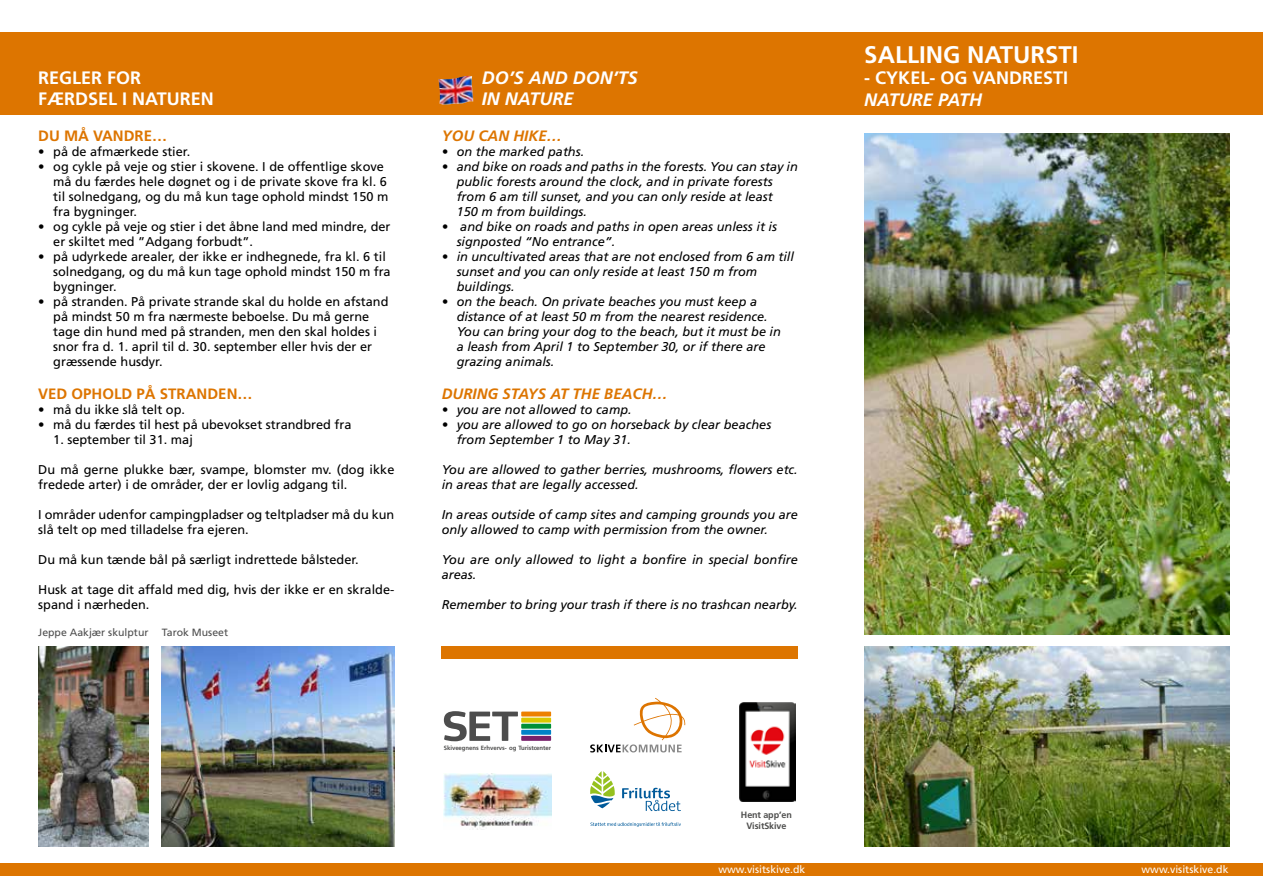
<style>
.page{position:relative;width:1263px;height:893px;background:#fff}
.page>*{position:absolute;margin:0;border:0;box-sizing:border-box;transform-origin:0 0}
.t1{font:700 24px "Frutiger";color:#fff}
.t2{font:700 18px/21.6px "Frutiger";color:#fff}
.t3{font:italic 700 18px/21.6px "Frutiger";color:#fff}
.t4{font:italic 700 15px "Frutiger";color:#dd7500}
.t5{font:700 15px "Frutiger";color:#dd7500}
.t6{font:12.75px/15px "Frutiger";color:#000}
.t7{font:italic 12.75px/15px "Frutiger";color:#000}
.t8{font:10.5px "Frutiger";color:#fff}
.t9{font:10.5px "Frutiger";color:#4d4d4d}
.t10{font:700 9.15px/10.9px "Frutiger";letter-spacing:-.01em;color:#4e4e4d;text-align:center}
.t11{font:700 6.15px "Frutiger";letter-spacing:-.01em;color:#4e4e4d}
</style>
<div class="page">
<img style="left:444px;top:773px;width:107px;height:56px">
<svg style="left:622px;top:788px;width:59px;height:23px"></svg>
<svg style="left:590px;top:771px;width:25px;height:37px"></svg>
<svg style="left:590px;top:822px;width:91px;height:5px"></svg>
<img style="left:739px;top:702px;width:57px;height:100px">
<svg style="left:590px;top:698px;width:95px;height:54px"></svg>
<div style="left:0;top:863px;width:1263px;height:13px;background:#dd7500"></div>
<div style="left:442px;top:646px;width:356px;height:13px;background:#dd7500"></div>
<div style="left:0;top:32px;width:1263px;height:83px;background:#dd7500"></div>
<svg style="left:444px;top:711px;width:74px;height:30px"></svg>
<div style="left:521px;top:711px;width:30px;height:5px;background:#ed8000"></div>
<div style="left:521px;top:718px;width:30px;height:5px;background:#dbc700"></div>
<div style="left:521px;top:724px;width:30px;height:5px;background:#008f38"></div>
<div style="left:521px;top:730px;width:30px;height:5px;background:#0082c7"></div>
<div style="left:521px;top:736px;width:30px;height:5px;background:#78216b"></div>
<img style="left:864px;top:134px;width:365px;height:501px">
<img style="left:38px;top:646px;width:110px;height:201px">
<img style="left:864px;top:646px;width:365px;height:201px">
<img style="left:162px;top:646px;width:232px;height:201px">
<img style="left:438px;top:76px;width:35px;height:29px">
<h2 class="t2" style="left:38px;top:67px;width:177px">REGLER FOR<br>FÆRDSEL I NATUREN</h2>
<p class="t5" style="left:38px;top:127px;width:130px">DU MÅ VANDRE…</p>
<p class="t6" style="left:38px;top:144px;width:154px">• på de afmærkede stier.</p>
<p class="t6" style="left:53px;top:159px;width:337px;text-indent:-15px">• og cykle på veje og stier i skovene. I de offentlige skove må du færdes hele døgnet og i de private skove fra kl. 6 til solnedgang, og du må kun tage ophold mindst 150 m fra bygninger.</p>
<p class="t6" style="left:53px;top:219px;width:339px;text-indent:-15px">• og cykle på veje og stier i det åbne land med mindre, der er skiltet med ”Adgang forbudt”.</p>
<p class="t6" style="left:53px;top:249px;width:339px;text-indent:-15px">• på udyrkede arealer, der ikke er indhegnede, fra kl. 6 til solnedgang, og du må kun tage ophold mindst 150 m fra bygninger.</p>
<p class="t6" style="left:53px;top:294px;width:337px;text-indent:-15px">• på stranden. På private strande skal du holde en afstand på mindst 50 m fra nærmeste beboelse. Du må gerne tage din hund med på stranden, men den skal holdes i snor fra d. 1. april til d. 30. september eller hvis der er græssende husdyr.</p>
<p class="t5" style="left:38px;top:385px;width:216px">VED OPHOLD PÅ STRANDEN…</p>
<p class="t6" style="left:38px;top:402px;width:148px">• må du ikke slå telt op.</p>
<p class="t6" style="left:38px;top:417px;width:315px">• må du færdes til hest på ubevokset strandbred fra</p>
<p class="t6" style="left:53px;top:432px;width:141px">1. september til 31. maj</p>
<p class="t6" style="left:38px;top:462px;width:358px">Du må gerne plukke bær, svampe, blomster mv. (dog ikke fredede arter) i de områder, der er lovlig adgang til.</p>
<p class="t6" style="left:38px;top:507px;width:358px">I områder udenfor campingpladser og teltpladser må du kun slå telt op med tilladelse fra ejeren.</p>
<p class="t6" style="left:38px;top:552px;width:322px">Du må kun tænde bål på særligt indrettede bålsteder.</p>
<p class="t6" style="left:38px;top:582px;width:358px">Husk at tage dit affald med dig, hvis der ikke er en skralde&shy;spand i nærheden.</p>
<p class="t9" style="left:38px;top:626px;width:112px">Jeppe Aakjær skulptur</p>
<p class="t9" style="left:162px;top:626px;width:68px">Tarok Museet</p>
<h2 class="t3" style="left:482px;top:67px;width:158px">DO’S AND DON’TS<br>IN NATURE</h2>
<p class="t4" style="left:442px;top:127px;width:122px">YOU CAN HIKE…</p>
<p class="t7" style="left:442px;top:144px;width:144px">• on the marked paths.</p>
<p class="t7" style="left:457px;top:159px;width:343px;text-indent:-15px">• and bike on roads and paths in the forests. You can stay in public forests around the clock, and in private forests from 6 am till sunset, and you can only reside at least<br>150 m from buildings.</p>
<p class="t7" style="left:457px;top:219px;width:322px;text-indent:-15px">• and bike on roads and paths in open areas unless it is signposted “No entrance”.</p>
<p class="t7" style="left:457px;top:249px;width:339px;text-indent:-15px">• in uncultivated areas that are not enclosed from 6 am till sunset and you can only reside at least 150 m from buildings.</p>
<p class="t7" style="left:457px;top:294px;width:326px;text-indent:-15px">• on the beach. On private beaches you must keep a distance of at least 50 m from the nearest residence.<br>You can bring your dog to the beach, but it must be in a leash from April 1 to September 30, or if there are grazing animals.</p>
<p class="t4" style="left:442px;top:385px;width:227px">DURING STAYS AT THE BEACH…</p>
<p class="t7" style="left:442px;top:402px;width:191px">• you are not allowed to camp.</p>
<p class="t7" style="left:457px;top:417px;width:316px;text-indent:-15px">• you are allowed to go on horseback by clear beaches from September 1 to May 31.</p>
<p class="t7" style="left:442px;top:462px;width:358px">You are allowed to gather berries, mushrooms, flowers etc. in areas that are legally accessed.</p>
<p class="t7" style="left:442px;top:507px;width:358px">In areas outside of camp sites and camping grounds you are only allowed to camp with permission from the owner.</p>
<p class="t7" style="left:442px;top:552px;width:358px">You are only allowed to light a bonfire in special bonfire areas.</p>
<p class="t7" style="left:442px;top:597px;width:358px">Remember to bring your trash if there is no trashcan nearby.</p>
<p class="t11" style="left:444px;top:744px;width:109px">Skiveegnens Erhvervs- og Turistcenter</p>
<p class="t10" style="left:741px;top:809px;width:52px">Hent app’en<br>VisitSkive</p>
<h1 class="t1" style="left:864px;top:40px;width:216px">SALLING NATURSTI</h1>
<h2 class="t2" style="left:864px;top:67px;width:205px">- CYKEL- OG VANDRESTI</h2>
<h2 class="t3" style="left:864px;top:89px;width:119px">NATURE PATH</h2>
<p class="t8" style="left:718px;top:863px;width:88px">www.visitskive.dk</p>
<p class="t8" style="left:1141px;top:863px;width:88px">www.visitskive.dk</p>
</div>
